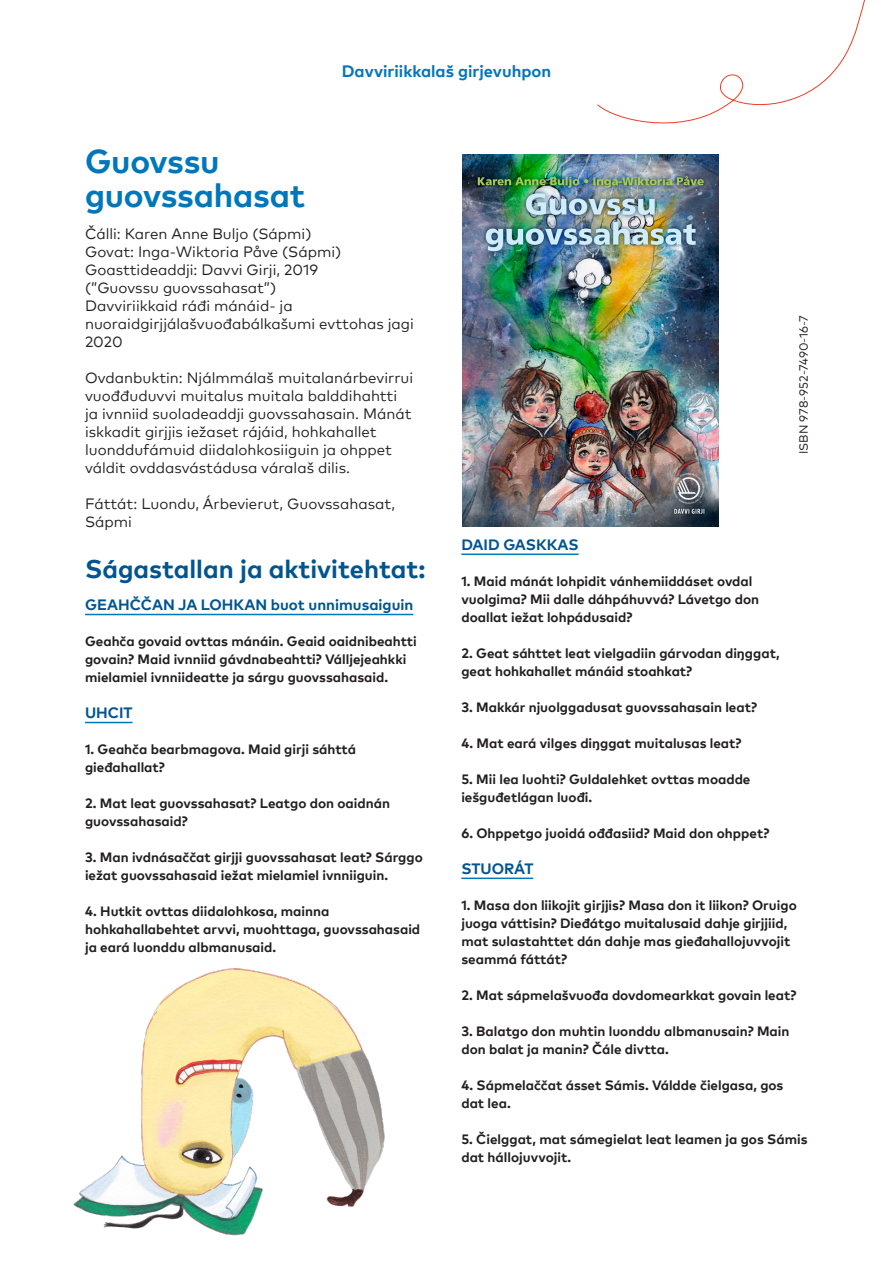
<style>
.page{position:relative;width:893px;height:1263px;background:#fff}
.page>*{position:absolute;margin:0;border:0;box-sizing:border-box;transform-origin:0 0}
.t1{font:700 33px "Mark Pro";letter-spacing:-.005em;color:#07b}
.Alleviivattu_väliots{font:700 25.5px "Mark Pro";color:#00548f}
.Alleviivattu_väliots-2{font:700 16.5px "Mark Pro";color:#07b}
.t2{font:15px/18px "Mark Pro";color:#231f20}
.Alleviivattu_väliots-3{font:700 15px "Mark Pro";color:#00548f}
.leipis_bold{font:700 13.5px/18px "Mark Pro";color:#231f20}
.t3{font:12px "Mark Pro";color:#231f20}
</style>
<div class="page">
<hr style="left:85px;top:614px;width:328px;height:1px;background:#07b">
<hr style="left:85px;top:722px;width:48px;height:1px;background:#07b">
<hr style="left:461px;top:553px;width:118px;height:2px;background:#07b">
<hr style="left:461px;top:877px;width:72px;height:2px;background:#07b">
<svg style="left:597px;top:0;width:268px;height:124px"></svg>
<img style="left:462px;top:154px;width:257px;height:372px">
<img style="left:73px;top:968px;width:312px;height:267px">
<p class="t1" style="left:85px;top:136px;width:136px">Guovssu</p>
<p class="t1" style="left:85px;top:171px;width:222px">guovssahasat</p>
<p class="Alleviivattu_väliots-2" style="left:342px;top:59px;width:211px">Davviriikkalaš girjevuhpon</p>
<p class="t2" style="left:85px;top:224px;width:228px">Čálli: Karen Anne Buljo (Sápmi)</p>
<p class="t2" style="left:85px;top:242px;width:258px">Govat: Inga-Wiktoria Påve (Sápmi)</p>
<p class="t2" style="left:85px;top:260px;width:234px">Goasttideaddji: Davvi Girji, 2019</p>
<p class="t2" style="left:85px;top:278px;width:193px">(”Guovssu guovssahasat”)</p>
<p class="t2" style="left:85px;top:296px;width:330px">Davviriikkaid ráđi mánáid- ja nuoraidgirjjálašvuođabálkašumi evttohas jagi<br>2020</p>
<p class="t2" style="left:85px;top:368px;width:330px">Ovdanbuktin: Njálmmálaš muitalanárbevirrui vuođđuduvvi muitalus muitala balddihahtti ja ivnniid suoladeaddji guovssahasain. Mánát iskkadit girjjis iežaset rájáid, hohkahallet luonddufámuid diidalohkosiiguin ja ohppet váldit ovddasvástádusa váralaš dilis.</p>
<p class="t2" style="left:85px;top:494px;width:312px">Fáttát: Luondu, Árbevierut, Guovssahasat,<br>Sápmi</p>
<p class="t3" style="left:795px;top:454px;width:140px;rotate:-90deg">ISBN 978-952-7490-16-7</p>
<p class="Alleviivattu_väliots" style="left:85px;top:549px;width:342px">Ságastallan ja aktivitehtat:</p>
<p class="Alleviivattu_väliots-3" style="left:85px;top:593px;width:330px">GEAHČČAN JA LOHKAN buot unnimusaiguin</p>
<p class="leipis_bold" style="left:85px;top:631px;width:333px">Geahča govaid ovttas mánáin. Geaid oaidnibeahtti govain? Maid ivnniid gávdnabeahtti? Válljejeahkki mielamiel ivnniideatte ja sárgu guovssahasaid.</p>
<p class="Alleviivattu_väliots-3" style="left:85px;top:701px;width:49px">UHCIT</p>
<p class="leipis_bold" style="left:85px;top:739px;width:273px">1. Geahča bearbmagova. Maid girji sáhttá</p>
<p class="leipis_bold" style="left:85px;top:757px;width:81px">gieđahallat?</p>
<p class="leipis_bold" style="left:85px;top:793px;width:306px">2. Mat leat guovssahasat? Leatgo don oaidnán</p>
<p class="leipis_bold" style="left:85px;top:811px;width:104px">guovssahasaid?</p>
<p class="leipis_bold" style="left:85px;top:847px;width:339px">3. Man ivdnásaččat girjji guovssahasat leat? Sárggo iežat guovssahasaid iežat mielamiel ivnniiguin.</p>
<p class="leipis_bold" style="left:85px;top:901px;width:246px">4. Hutkit ovttas diidalohkosa, mainna</p>
<p class="leipis_bold" style="left:85px;top:919px;width:337px">hohkahallabehtet arvvi, muohttaga, guovssahasaid ja eará luonddu albmanusaid.</p>
<p class="Alleviivattu_väliots-3" style="left:461px;top:533px;width:119px">DAID GASKKAS</p>
<p class="leipis_bold" style="left:461px;top:571px;width:293px">1. Maid mánát lohpidit vánhemiiddáset ovdal</p>
<p class="leipis_bold" style="left:461px;top:589px;width:299px">vuolgima? Mii dalle dáhpáhuvvá? Lávetgo don</p>
<p class="leipis_bold" style="left:461px;top:607px;width:173px">doallat iežat lohpádusaid?</p>
<p class="leipis_bold" style="left:461px;top:643px;width:320px">2. Geat sáhttet leat vielgadiin gárvodan diŋggat, geat hohkahallet mánáid stoahkat?</p>
<p class="leipis_bold" style="left:461px;top:697px;width:297px">3. Makkár njuolggadusat guovssahasain leat?</p>
<p class="leipis_bold" style="left:461px;top:733px;width:282px">4. Mat eará vilges diŋggat muitalusas leat?</p>
<p class="leipis_bold" style="left:461px;top:769px;width:291px">5. Mii lea luohti? Guldalehket ovttas moadde iešguđetlágan luođi.</p>
<p class="leipis_bold" style="left:461px;top:823px;width:309px">6. Ohppetgo juoidá ođđasiid? Maid don ohppet?</p>
<p class="Alleviivattu_väliots-3" style="left:461px;top:857px;width:74px">STUORÁT</p>
<p class="leipis_bold" style="left:461px;top:895px;width:337px">1. Masa don liikojit girjjis? Masa don it liikon? Oruigo juoga váttisin? Dieđátgo muitalusaid dahje girjjiid, mat sulastahttet dán dahje mas gieđahallojuvvojit seammá fáttát?</p>
<p class="leipis_bold" style="left:461px;top:985px;width:337px">2. Mat sápmelašvuođa dovdomearkkat govain leat?</p>
<p class="leipis_bold" style="left:461px;top:1021px;width:330px">3. Balatgo don muhtin luonddu albmanusain? Main don balat ja manin? Čále divtta.</p>
<p class="leipis_bold" style="left:461px;top:1075px;width:324px">4. Sápmelaččat ásset Sámis. Váldde čielgasa, gos dat lea.</p>
<p class="leipis_bold" style="left:461px;top:1129px;width:348px">5. Čielggat, mat sámegielat leat leamen ja gos Sámis dat hállojuvvojit.</p>
</div>
